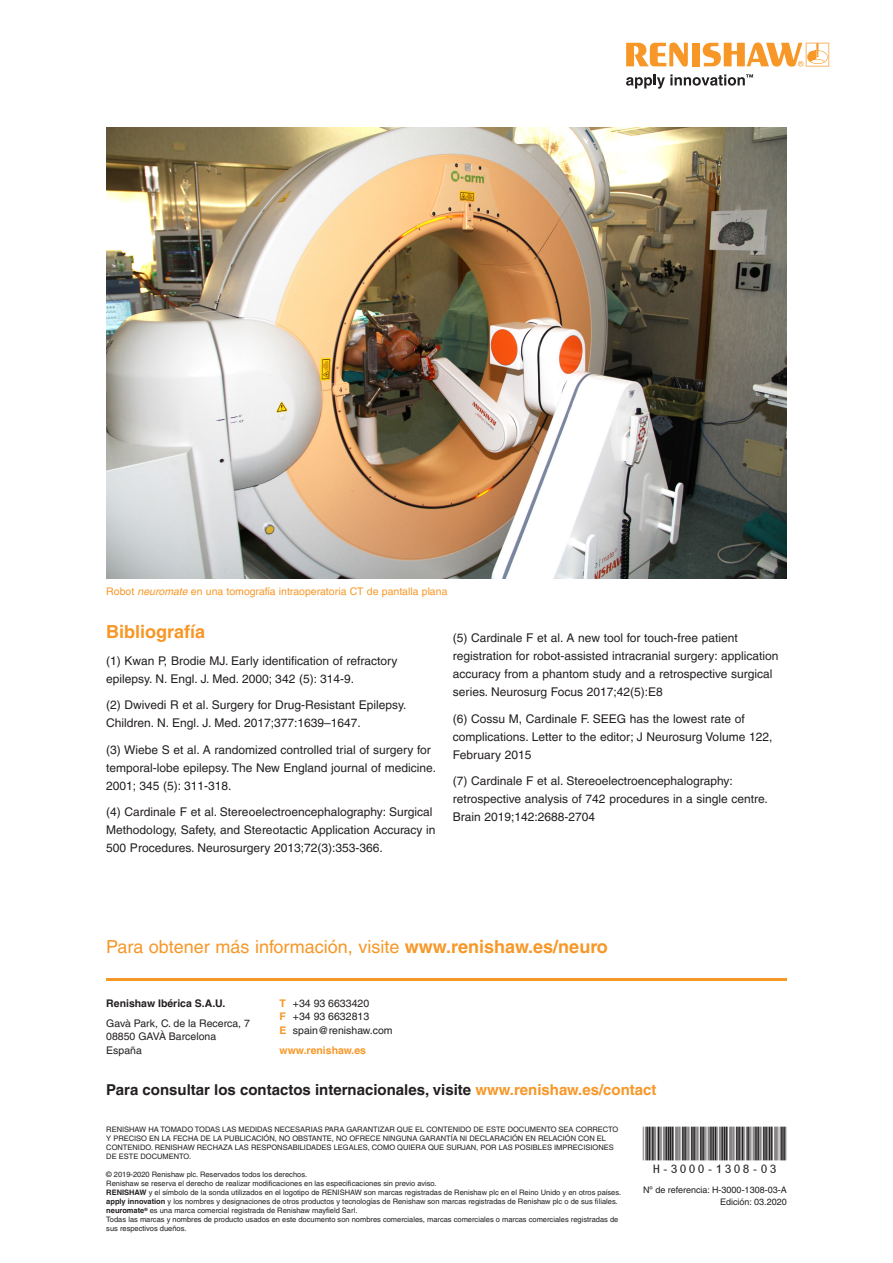
<style>
.page{position:relative;width:893px;height:1263px;background:#fff}
.page>*{position:absolute;margin:0;border:0;box-sizing:border-box;transform-origin:0 0}
.t1{font:48px "MBH16 B";color:#231f20}
.Call_to_action{font:18px "Helvetica LT Pro";color:#f79727}
.Main_body_heading_te{font:700 18px "Helvetica LT Pro";color:#f79727}
.t2{font:700 15px "Helvetica LT Pro";color:#231f20}
.Main_body_text_8pt{font:12px/18px "Helvetica LT Pro";color:#231f20}
.t3{font:10.5px/13.6px "Helvetica LT Pro";color:#231f20}
.Caption_text_7pt{font:10.5px "Helvetica LT Pro";color:#f79727}
.t4{font:700 10.5px "Helvetica LT Pro";color:#231f20}
.t5{font:700 10.5px "Helvetica LT Pro";color:#f79727}
.t6{font:9px "Helvetica LT Pro";color:#231f20}
.t7{font:7.5px/9px "Helvetica LT Pro";color:#231f20}
.s1{font-style:italic}
.s2{font-weight:700}
.s3{font-weight:700;color:#f79727}
.s4{color:#f79727}
</style>
<div class="page">
<svg style="left:626px;top:43px;width:62px;height:24px"></svg>
<div style="left:692px;top:43px;width:8px;height:23px;background:#f79727"></div>
<svg style="left:703px;top:43px;width:126px;height:24px"></svg>
<svg style="left:626px;top:74px;width:127px;height:15px"></svg>
<hr style="left:106px;top:978px;width:681px;height:2px;background:#f79727">
<img style="left:106px;top:128px;width:681px;height:450px">
<p class="Caption_text_7pt" style="left:106px;top:585px;width:343px">Robot <span class="s1">neuromate</span> en una tomografía intraoperatoria CT de pantalla plana</p>
<p class="Main_body_heading_te" style="left:106px;top:621px;width:100px">Bibliografía</p>
<p class="Main_body_text_8pt" style="left:106px;top:651px;width:293px">(1) Kwan P, Brodie MJ. Early identification of refractory epilepsy. N. Engl. J. Med. 2000; 342 (5): 314-9.</p>
<p class="Main_body_text_8pt" style="left:106px;top:696px;width:302px">(2) Dwivedi R et al. Surgery for Drug-Resistant Epilepsy.<br>Children. N. Engl. J. Med. 2017;377:1639–1647.</p>
<p class="Main_body_text_8pt" style="left:106px;top:740px;width:331px">(3) Wiebe S et al. A randomized controlled trial of surgery for temporal-lobe epilepsy. The New England journal of medicine.<br>2001; 345 (5): 311-318.</p>
<p class="Main_body_text_8pt" style="left:106px;top:803px;width:331px">(4) Cardinale F et al. Stereoelectroencephalography: Surgical<br>Methodology, Safety, and Stereotactic Application Accuracy in<br>500 Procedures. Neurosurgery 2013;72(3):353-366.</p>
<p class="Main_body_text_8pt" style="left:453px;top:629px;width:327px">(5) Cardinale F et al. A new tool for touch-free patient registration for robot-assisted intracranial surgery: application accuracy from a phantom study and a retrospective surgical series. Neurosurg Focus 2017;42(5):E8</p>
<p class="Main_body_text_8pt" style="left:453px;top:709px;width:321px">(6) Cossu M, Cardinale F. SEEG has the lowest rate of complications. Letter to the editor; J Neurosurg Volume 122,<br>February 2015</p>
<p class="Main_body_text_8pt" style="left:453px;top:772px;width:317px">(7) Cardinale F et al. Stereoelectroencephalography: retrospective analysis of 742 procedures in a single centre.<br>Brain 2019;142:2688-2704</p>
<p class="Call_to_action" style="left:106px;top:936px;width:503px">Para obtener más información, visite <span class="s2">www.renishaw.es/neuro</span></p>
<h3 class="t4" style="left:106px;top:997px;width:121px">Renishaw Ibérica S.A.U.</h3>
<h3 class="t3" style="left:106px;top:1017px;width:145px">Gavà Park, C. de la Recerca, 7<br>08850 GAVÀ Barcelona<br>España</h3>
<h3 class="t3" style="left:280px;top:996px;width:115px"><span class="s3">T</span> +34 93 6633420<br><span class="s3">F</span> +34 93 6632813<br><span class="s3">E</span> spain@renishaw.com</h3>
<h3 class="t5" style="left:280px;top:1044px;width:88px">www.renishaw.es</h3>
<h3 class="t2" style="left:106px;top:1081px;width:552px">Para consultar los contactos internacionales, visite <span class="s4">www.renishaw.es/contact</span></h3>
<p class="t7" style="left:106px;top:1125px;width:514px">RENISHAW HA TOMADO TODAS LAS MEDIDAS NECESARIAS PARA GARANTIZAR QUE EL CONTENIDO DE ESTE DOCUMENTO SEA CORRECTO Y PRECISO EN LA FECHA DE LA PUBLICACIÓN, NO OBSTANTE, NO OFRECE NINGUNA GARANTÍA NI DECLARACIÓN EN RELACIÓN CON EL CONTENIDO. RENISHAW RECHAZA LAS RESPONSABILIDADES LEGALES, COMO QUIERA QUE SURJAN, POR LAS POSIBLES IMPRECISIONES DE ESTE DOCUMENTO.</p>
<p class="t7" style="left:106px;top:1170px;width:516px">© 2019-2020 Renishaw plc. Reservados todos los derechos.<br>Renishaw se reserva el derecho de realizar modificaciones en las especificaciones sin previo aviso.<br><span class="s2">RENISHAW</span> y el símbolo de la sonda utilizados en el logotipo de RENISHAW son marcas registradas de Renishaw plc en el Reino Unido y en otros países. <span class="s2">apply innovation</span> y los nombres y designaciones de otros productos y tecnologías de Renishaw son marcas registradas de Renishaw plc o de sus filiales. <span class="s2">neuromate</span><sup>®</sup> es una marca comercial registrada de Renishaw mayfield Sarl.<br>Todas las marcas y nombres de producto usados en este documento son nombres comerciales, marcas comerciales o marcas comerciales registradas de sus respectivos dueños.</p>
<p class="t1" style="left:643px;top:1128px;width:145px">*H-3000-1308-03*</p>
<p class="t6" style="left:643px;top:1184px;width:145px">Nº de referencia: H-3000-1308-03-A</p>
<p class="t6" style="left:720px;top:1196px;width:68px">Edición: 03.2020</p>
</div>
